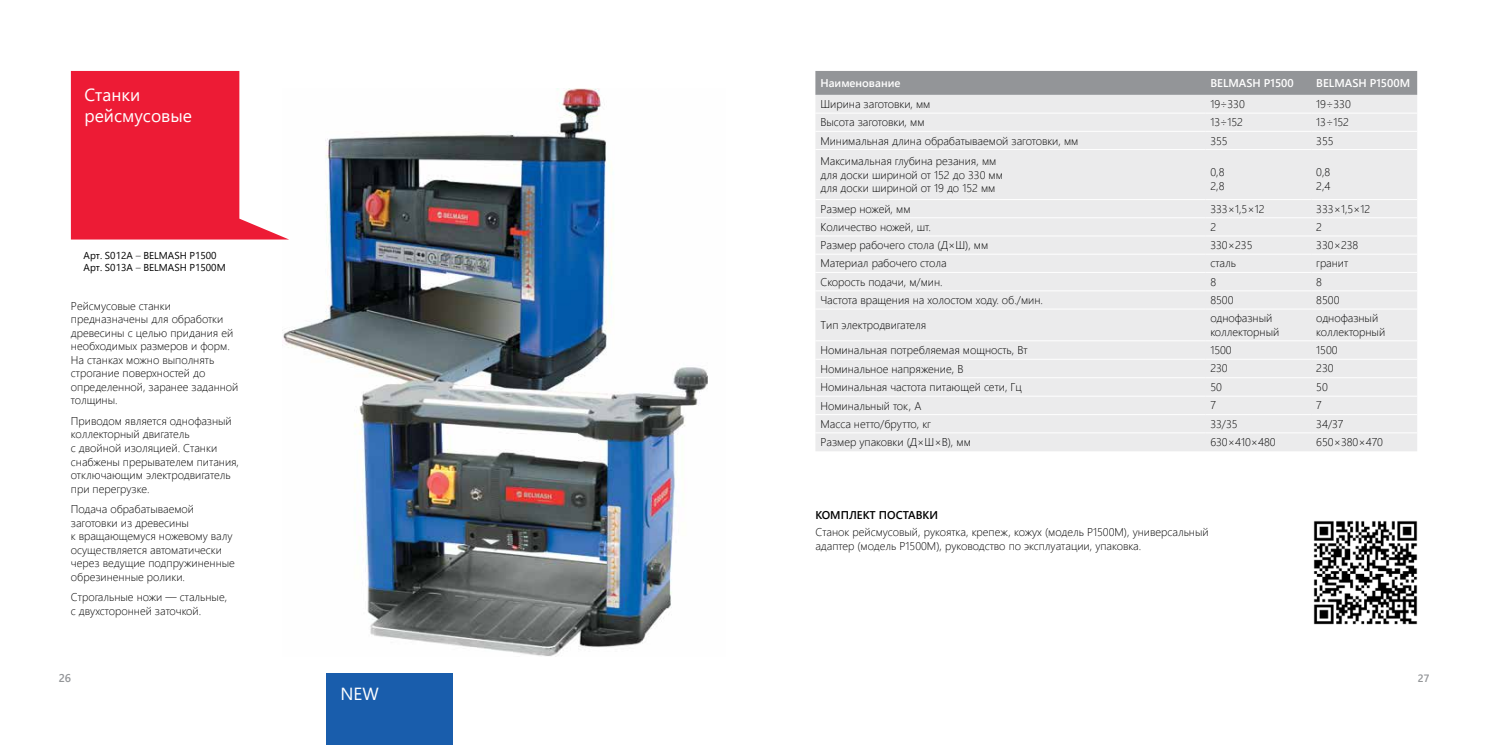
<style>
.page{position:relative;width:1489px;height:745px;background:#fff}
.page>*{position:absolute;margin:0;border:0;box-sizing:border-box;transform-origin:0 0}
.t1{font:17.5px/21px "Segoe UI";color:#fff}
.t2{font:300 11.25px/13.5px "Segoe UI";color:#000}
.t3{font:600 11.25px "Segoe UI";color:#fff}
.t4{font:600 11.25px "Segoe UI";color:#000}
.t5{font:600 11.25px "Segoe UI";color:#939598}
.t6{font:600 10.62px "Segoe UI";color:#939598}
.t7{font:10px/12px "Segoe UI";color:#000}
.s1{font-weight:300}
</style>
<div class="page">
<img style="left:283px;top:88px;width:425px;height:567px">
<svg style="left:71px;top:71px;width:218px;height:168px"></svg>
<div style="left:815px;top:71px;width:601px;height:24px;background:#939598"></div>
<div style="left:815px;top:95px;width:601px;height:356px;background:#ebebec"></div>
<hr style="left:815px;top:113px;width:390px;height:1px;background:#fff">
<hr style="left:1205px;top:113px;width:106px;height:1px;background:#fff">
<hr style="left:1311px;top:113px;width:105px;height:1px;background:#fff">
<hr style="left:815px;top:131px;width:390px;height:1px;background:#fff">
<hr style="left:1205px;top:131px;width:106px;height:1px;background:#fff">
<hr style="left:1311px;top:131px;width:105px;height:1px;background:#fff">
<hr style="left:815px;top:149px;width:390px;height:1px;background:#fff">
<hr style="left:1205px;top:149px;width:106px;height:1px;background:#fff">
<hr style="left:1311px;top:149px;width:105px;height:1px;background:#fff">
<hr style="left:815px;top:199px;width:390px;height:1px;background:#fff">
<hr style="left:1205px;top:199px;width:106px;height:1px;background:#fff">
<hr style="left:1311px;top:199px;width:105px;height:1px;background:#fff">
<hr style="left:815px;top:217px;width:390px;height:1px;background:#fff">
<hr style="left:1205px;top:217px;width:106px;height:1px;background:#fff">
<hr style="left:1311px;top:217px;width:105px;height:1px;background:#fff">
<hr style="left:815px;top:235px;width:390px;height:1px;background:#fff">
<hr style="left:1205px;top:235px;width:106px;height:1px;background:#fff">
<hr style="left:1311px;top:235px;width:105px;height:1px;background:#fff">
<hr style="left:815px;top:254px;width:390px;height:1px;background:#fff">
<hr style="left:1205px;top:254px;width:106px;height:1px;background:#fff">
<hr style="left:1311px;top:254px;width:105px;height:1px;background:#fff">
<hr style="left:815px;top:272px;width:390px;height:1px;background:#fff">
<hr style="left:1205px;top:272px;width:106px;height:1px;background:#fff">
<hr style="left:1311px;top:272px;width:105px;height:1px;background:#fff">
<hr style="left:815px;top:290px;width:390px;height:1px;background:#fff">
<hr style="left:1205px;top:290px;width:106px;height:1px;background:#fff">
<hr style="left:1311px;top:290px;width:105px;height:1px;background:#fff">
<hr style="left:815px;top:308px;width:390px;height:1px;background:#fff">
<hr style="left:1205px;top:308px;width:106px;height:1px;background:#fff">
<hr style="left:1311px;top:308px;width:105px;height:1px;background:#fff">
<hr style="left:815px;top:340px;width:390px;height:1px;background:#fff">
<hr style="left:1205px;top:340px;width:106px;height:1px;background:#fff">
<hr style="left:1311px;top:340px;width:105px;height:1px;background:#fff">
<hr style="left:815px;top:359px;width:390px;height:1px;background:#fff">
<hr style="left:1205px;top:359px;width:106px;height:1px;background:#fff">
<hr style="left:1311px;top:359px;width:105px;height:1px;background:#fff">
<hr style="left:815px;top:377px;width:390px;height:1px;background:#fff">
<hr style="left:1205px;top:377px;width:106px;height:1px;background:#fff">
<hr style="left:1311px;top:377px;width:105px;height:1px;background:#fff">
<hr style="left:815px;top:395px;width:390px;height:1px;background:#fff">
<hr style="left:1205px;top:395px;width:106px;height:1px;background:#fff">
<hr style="left:1311px;top:395px;width:105px;height:1px;background:#fff">
<hr style="left:815px;top:414px;width:390px;height:1px;background:#fff">
<hr style="left:1205px;top:414px;width:106px;height:1px;background:#fff">
<hr style="left:1311px;top:414px;width:105px;height:1px;background:#fff">
<hr style="left:815px;top:432px;width:390px;height:1px;background:#fff">
<hr style="left:1205px;top:432px;width:106px;height:1px;background:#fff">
<hr style="left:1311px;top:432px;width:105px;height:1px;background:#fff">
<div style="left:326px;top:673px;width:126px;height:71px;background:#195dac"></div>
<img style="left:1313px;top:521px;width:105px;height:104px">
<h1 class="t1" style="left:84px;top:84px;width:109px">Станки рейсмусовые</h1>
<p class="t7" style="left:84px;top:249px;width:143px">Арт. S012A <span class="s1">–</span> BELMASH P1500<br>Арт. S013A <span class="s1">–</span> BELMASH P1500M</p>
<p class="t2" style="left:71px;top:298px;width:169px">Рейсмусовые станки предназначены для обработки древесины с целью придания ей необходимых размеров и форм.<br>На станках можно выполнять строгание поверхностей до определенной, заранее заданной толщины.</p>
<p class="t2" style="left:71px;top:413px;width:170px">Приводом является однофазный коллекторный двигатель<br>с двойной изоляцией. Станки снабжены прерывателем питания, отключающим электродвигатель при перегрузке.</p>
<p class="t2" style="left:71px;top:501px;width:165px">Подача обрабатываемой заготовки из древесины<br>к вращающемуся ножевому валу осуществляется автоматически через ведущие подпружиненные обрезиненные ролики.</p>
<p class="t2" style="left:71px;top:589px;width:158px">Строгальные ножи ― стальные, с двухсторонней заточкой.</p>
<p class="t3" style="left:820px;top:74px;width:82px">Наименование</p>
<p class="t3" style="left:1210px;top:74px;width:85px">BELMASH P1500</p>
<p class="t3" style="left:1316px;top:74px;width:95px">BELMASH P1500M</p>
<p class="t2" style="left:820px;top:97px;width:111px">Ширина заготовки, мм</p>
<p class="t2" style="left:1210px;top:97px;width:36px">19÷330</p>
<p class="t2" style="left:1316px;top:97px;width:36px">19÷330</p>
<p class="t2" style="left:820px;top:115px;width:106px">Высота заготовки, мм</p>
<p class="t2" style="left:1210px;top:115px;width:34px">13÷152</p>
<p class="t2" style="left:1316px;top:115px;width:34px">13÷152</p>
<p class="t2" style="left:820px;top:133px;width:259px">Минимальная длина обрабатываемой заготовки, мм</p>
<p class="t2" style="left:1210px;top:133px;width:19px">355</p>
<p class="t2" style="left:1316px;top:133px;width:19px">355</p>
<p class="t2" style="left:820px;top:154px;width:184px">Максимальная глубина резания, мм для доски шириной от 152 до 330 мм для доски шириной от 19 до 152 мм</p>
<p class="t2" style="left:1210px;top:165px;width:16px">0,8<br>2,8</p>
<p class="t2" style="left:1316px;top:165px;width:16px">0,8<br>2,4</p>
<p class="t2" style="left:820px;top:201px;width:92px">Размер ножей, мм</p>
<p class="t2" style="left:1210px;top:201px;width:56px">333×1,5×12</p>
<p class="t2" style="left:1316px;top:201px;width:56px">333×1,5×12</p>
<p class="t2" style="left:820px;top:219px;width:112px">Количество ножей, шт.</p>
<p class="t2" style="left:1210px;top:219px;width:7px">2</p>
<p class="t2" style="left:1316px;top:219px;width:7px">2</p>
<p class="t2" style="left:820px;top:238px;width:169px">Размер рабочего стола (Д×Ш), мм</p>
<p class="t2" style="left:1210px;top:238px;width:44px">330×235</p>
<p class="t2" style="left:1316px;top:238px;width:44px">330×238</p>
<p class="t2" style="left:820px;top:256px;width:128px">Материал рабочего стола</p>
<p class="t2" style="left:1210px;top:256px;width:27px">сталь</p>
<p class="t2" style="left:1316px;top:256px;width:33px">гранит</p>
<p class="t2" style="left:820px;top:274px;width:124px">Скорость подачи, м/мин.</p>
<p class="t2" style="left:1210px;top:274px;width:7px">8</p>
<p class="t2" style="left:1316px;top:274px;width:7px">8</p>
<p class="t2" style="left:820px;top:292px;width:224px">Частота вращения на холостом ходу. об./мин.</p>
<p class="t2" style="left:1210px;top:292px;width:25px">8500</p>
<p class="t2" style="left:1316px;top:292px;width:25px">8500</p>
<p class="t2" style="left:820px;top:317px;width:107px">Тип электродвигателя</p>
<p class="t2" style="left:1210px;top:311px;width:70px">однофазный коллекторный</p>
<p class="t2" style="left:1316px;top:311px;width:70px">однофазный коллекторный</p>
<p class="t2" style="left:820px;top:342px;width:209px">Номинальная потребляемая мощность, Вт</p>
<p class="t2" style="left:1210px;top:342px;width:23px">1500</p>
<p class="t2" style="left:1316px;top:342px;width:23px">1500</p>
<p class="t2" style="left:820px;top:361px;width:145px">Номинальное напряжение, В</p>
<p class="t2" style="left:1210px;top:361px;width:19px">230</p>
<p class="t2" style="left:1316px;top:361px;width:19px">230</p>
<p class="t2" style="left:820px;top:379px;width:203px">Номинальная частота питающей сети, Гц</p>
<p class="t2" style="left:1210px;top:379px;width:13px">50</p>
<p class="t2" style="left:1316px;top:379px;width:13px">50</p>
<p class="t2" style="left:820px;top:398px;width:102px">Номинальный ток, А</p>
<p class="t2" style="left:1210px;top:398px;width:7px">7</p>
<p class="t2" style="left:1316px;top:398px;width:7px">7</p>
<p class="t2" style="left:820px;top:416px;width:112px">Масса нетто/брутто, кг</p>
<p class="t2" style="left:1210px;top:416px;width:29px">33/35</p>
<p class="t2" style="left:1316px;top:416px;width:29px">34/37</p>
<p class="t2" style="left:820px;top:434px;width:152px">Размер упаковки (Д×Ш×В), мм</p>
<p class="t2" style="left:1210px;top:434px;width:67px">630×410×480</p>
<p class="t2" style="left:1316px;top:434px;width:68px">650×380×470</p>
<p class="t4" style="left:815px;top:505px;width:124px">КОМПЛЕКТ ПОСТАВКИ</p>
<p class="t2" style="left:815px;top:524px;width:395px">Станок рейсмусовый, рукоятка, крепеж, кожух (модель P1500M), универсальный адаптер (модель P1500M), руководство по эксплуатации, упаковка.</p>
<p class="t5" style="left:59px;top:668px;width:14px">26</p>
<p class="t6" style="left:1417px;top:669px;width:13px">27</p>
<h1 class="t1" style="left:340px;top:682px;width:40px">NEW</h1>
</div>
